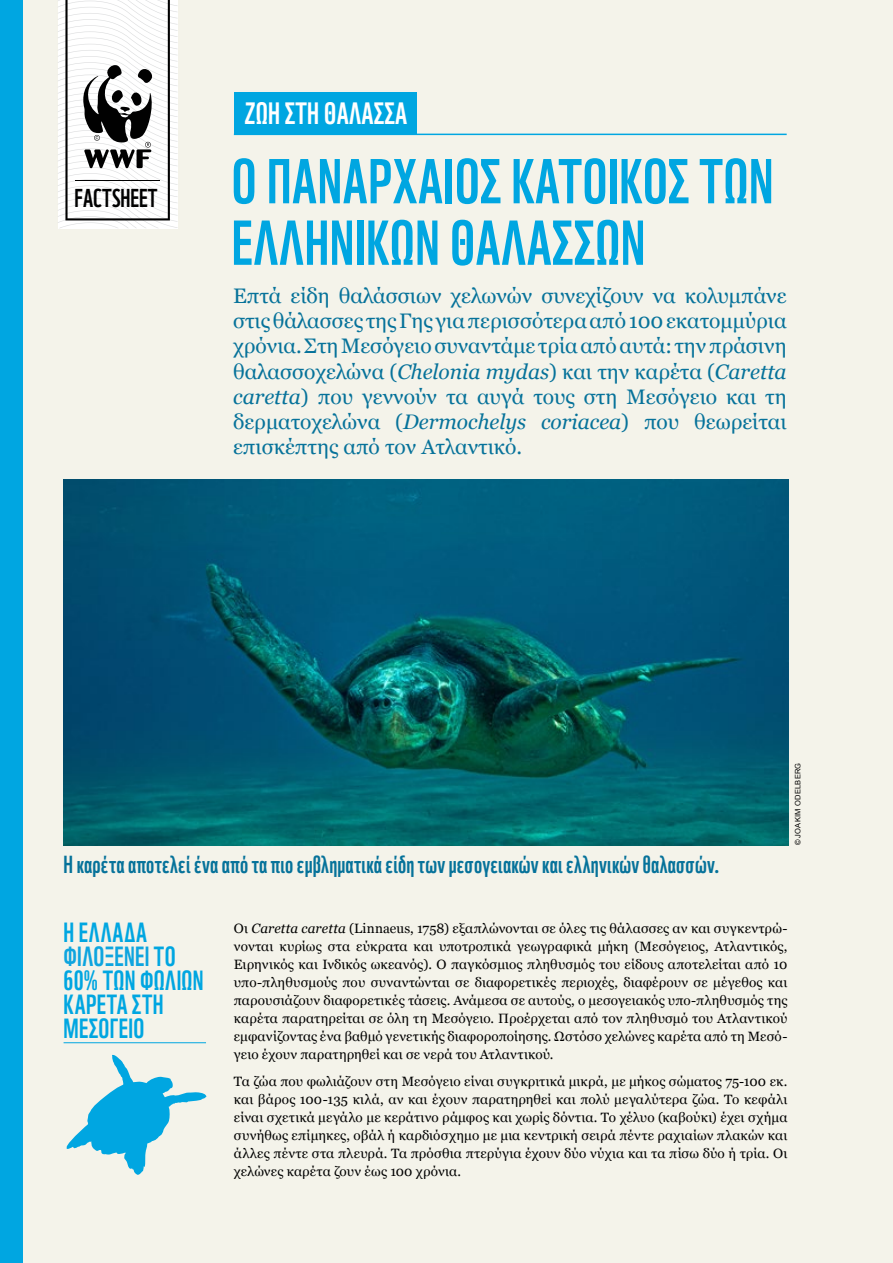
<style>
.page{position:relative;width:893px;height:1263px;background:#f4f3ea}
.page>*{position:absolute;margin:0;border:0;box-sizing:border-box;transform-origin:0 0}
.t1{font:61.5px/61.5px "WWF";letter-spacing:.01em;color:#00a6e1}
.t2{font:30px "WWF";letter-spacing:.01em;color:#fff}
.t3{font:27px/24px "WWF";letter-spacing:.015em;color:#00a6e1}
.t4{font:25.2px "WWF";color:#010101}
.t5{font:24px "WWF";letter-spacing:.01em;color:#06729a}
.t6{font:21px/25.2px "Georgia";color:#06729a;text-align:justify}
.t7{font:13.5px/18px "Georgia";letter-spacing:.01em;color:#000;text-align:justify}
.t8{font:7.5px "Arial";letter-spacing:.035em;color:#000}
.s1{font-style:italic}
.s2{color:#0ea5df}
</style>
<div class="page">
<img style="left:64px;top:480px;width:724px;height:365px">
<div style="left:0;top:0;width:22px;height:1263px;background:#00a6e1"></div>
<svg style="left:58px;top:0;width:120px;height:228px"></svg>
<hr style="left:234px;top:134px;width:553px;height:1px;background:#00a6e1">
<div style="left:234px;top:92px;width:182px;height:42px;background:#00a6e1"></div>
<hr style="left:64px;top:1042px;width:142px;height:1px;background:#00a6e1">
<svg style="left:66px;top:1054px;width:141px;height:121px"></svg>
<h3 class="t4" style="left:74px;top:179px;width:85px">FACTSHEET</h3>
<h2 class="t2" style="left:245px;top:90px;width:164px">ΖΩΗ ΣΤΗ ΘΑΛΑΣΣΑ</h2>
<h1 class="t1" style="left:232px;top:145px;width:543px">Ο ΠΑΝΑΡΧΑΙΟΣ ΚΑΤΟΙΚΟΣ ΤΩΝ<br>ΕΛΛΗΝΙΚΩΝ ΘΑΛΑΣΣΩΝ</h1>
<p class="t6" style="left:233px;top:283px;width:555px">Επτά είδη θαλάσσιων χελωνών συνεχίζουν να κολυμπάνε στις θάλασσες της Γης για περισσότερα από 100 εκατομμύρια χρόνια. Στη Μεσόγειο συναντάμε τρία από αυτά: την πράσινη θαλασσοχελώνα (<span class="s1">Chelonia mydas</span>) και την καρέτα (<span class="s1">Caretta caretta</span>) που γεννούν τα αυγά τους στη Μεσόγειο και τη δερματοχελώνα (<span class="s1">Dermochelys coriacea</span>) που θεωρείται επισκέπτης από τον Ατλαντικό.</p>
<h3 class="t5" style="left:64px;top:846px;width:658px">Η καρέτα αποτελεί ένα από τα πιο εμβληματικά είδη των μεσογειακών και ελληνικών θαλασσών.</h3>
<p class="t8" style="left:793px;top:845px;width:84px;rotate:-90deg">© JOAKIM ODELBERG</p>
<h3 class="t3" style="left:64px;top:918px;width:141px">Η ΕΛΛΑΔΑ<br><span class="s2">ΦΙΛΟΞΕΝΕΙ</span> ΤΟ<br>60% ΤΩΝ ΦΩΛΙΩΝ<br>ΚΑΡΕΤΑ ΣΤΗ<br>ΜΕΣΟΓΕΙΟ</h3>
<p class="t7" style="left:234px;top:919px;width:555px">Οι <span class="s1">Caretta caretta</span> (Linnaeus, 1758) εξαπλώνονται σε όλες τις θάλασσες αν και συγκεντρώ&shy;νονται κυρίως στα εύκρατα και υποτροπικά γεωγραφικά μήκη (Μεσόγειος, Ατλαντικός, Ειρηνικός και Ινδικός ωκεανός). Ο παγκόσμιος πληθυσμός του είδους αποτελείται από 10 υπο-πληθυσμούς που συναντώνται σε διαφορετικές περιοχές, διαφέρουν σε μέγεθος και παρουσιάζουν διαφορετικές τάσεις. Ανάμεσα σε αυτούς, ο μεσογειακός υπο-πληθυσμός της καρέτα παρατηρείται σε όλη τη Μεσόγειο. Προέρχεται από τον πληθυσμό του Ατλαντικού εμφανίζοντας ένα βαθμό γενετικής διαφοροποίησης. Ωστόσο χελώνες καρέτα από τη Μεσό&shy;γειο έχουν παρατηρηθεί και σε νερά του Ατλαντικού.</p>
<p class="t7" style="left:234px;top:1072px;width:555px">Τα ζώα που φωλιάζουν στη Μεσόγειο είναι συγκριτικά μικρά, με μήκος σώματος 75-100 εκ. και βάρος 100-135 κιλά, αν και έχουν παρατηρηθεί και πολύ μεγαλύτερα ζώα. Το κεφάλι είναι σχετικά μεγάλο με κεράτινο ράμφος και χωρίς δόντια. Το χέλυο (καβούκι) έχει σχήμα συνήθως επίμηκες, οβάλ ή καρδιόσχημο με μια κεντρική σειρά πέντε ραχιαίων πλακών και άλλες πέντε στα πλευρά. Τα πρόσθια πτερύγια έχουν δύο νύχια και τα πίσω δύο ή τρία. Οι χελώνες καρέτα ζουν έως 100 χρόνια.</p>
</div>
